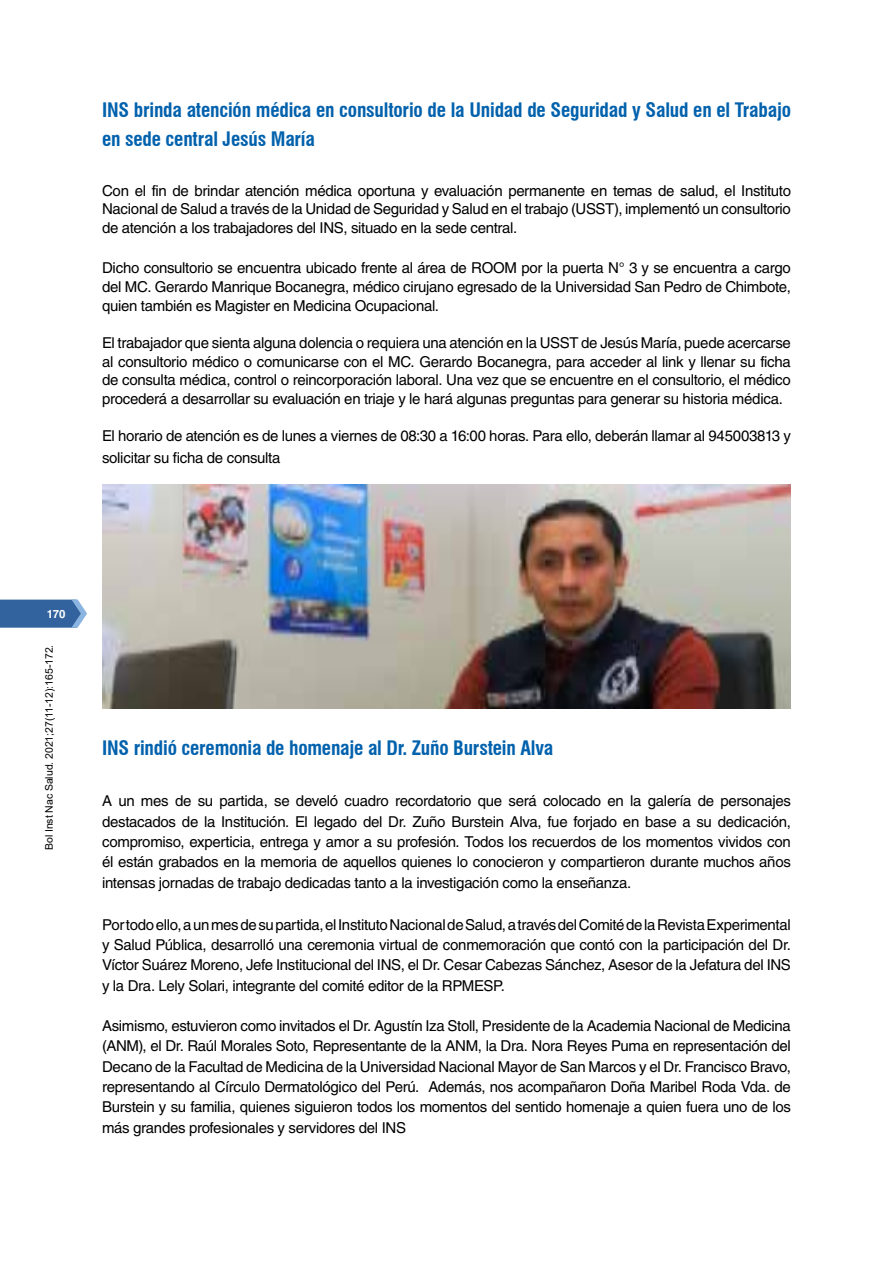
<style>
.page{position:relative;width:893px;height:1263px;background:#fff}
.page>*{position:absolute;margin:0;border:0;box-sizing:border-box;transform-origin:0 0}
.t1{font:700 condensed 19.5px/28.8px "Swiss 721 BT";letter-spacing:-.01em;color:#0061ad}
.t2{font:15px/20.2px "Helvetica LT Std";letter-spacing:-.02em;color:#000;text-align:justify}
.t3{font:700 11.4px "Helvetica LT Std";color:#fff}
.t4{font:10.5px "Arial";letter-spacing:-.005em;color:#000}
</style>
<div class="page">
<svg style="left:0;top:600px;width:87px;height:28px;background:#4572a8"></svg>
<img style="left:102px;top:484px;width:689px;height:224px">
<h1 class="t1" style="left:102px;top:95px;width:690px">INS brinda atención médica en consultorio de la Unidad de Seguridad y Salud en el Trabajo en sede central Jesús María</h1>
<p class="t2" style="left:102px;top:181px;width:690px;line-height:18.8px">Con el fin de brindar atención médica oportuna y evaluación permanente en temas de salud, el Instituto Nacional de Salud a través de la Unidad de Seguridad y Salud en el trabajo (USST), implementó un consultorio de atención a los trabajadores del INS, situado en la sede central.</p>
<p class="t2" style="left:102px;top:258px;width:690px;line-height:18.8px">Dicho consultorio se encuentra ubicado frente al área de ROOM por la puerta N° 3 y se encuentra a cargo del MC. Gerardo Manrique Bocanegra, médico cirujano egresado de la Universidad San Pedro de Chimbote, quien también es Magister en Medicina Ocupacional.</p>
<p class="t2" style="left:102px;top:333px;width:690px;line-height:18.6px">El trabajador que sienta alguna dolencia o requiera una atención en la USST de Jesús María, puede acercarse al consultorio médico o comunicarse con el MC. Gerardo Bocanegra, para acceder al link y llenar su ficha de consulta médica, control o reincorporación laboral. Una vez que se encuentre en el consultorio, el médico procederá a desarrollar su evaluación en triaje y le hará algunas preguntas para generar su historia médica.</p>
<p class="t2" style="left:102px;top:425px;width:690px;line-height:21.6px">El horario de atención es de lunes a viernes de 08:30 a 16:00 horas. Para ello, deberán llamar al 945003813 y solicitar su ficha de consulta</p>
<p class="t3" style="left:47px;top:607px;width:20px">170</p>
<p class="t4" style="left:42px;top:850px;width:207px;rotate:-90deg">Bol Inst Nac Salud. 2021;27(11-12):165-172.</p>
<h1 class="t1" style="left:102px;top:733px;width:453px">INS rindió ceremonia de homenaje al Dr. Zuño Burstein Alva</h1>
<p class="t2" style="left:102px;top:791px;width:690px">A un mes de su partida, se develó cuadro recordatorio que será colocado en la galería de personajes destacados de la Institución. El legado del Dr. Zuño Burstein Alva, fue forjado en base a su dedicación, compromiso, experticia, entrega y amor a su profesión. Todos los recuerdos de los momentos vividos con él están grabados en la memoria de aquellos quienes lo conocieron y compartieron durante muchos años intensas jornadas de trabajo dedicadas tanto a la investigación como la enseñanza.</p>
<p class="t2" style="left:102px;top:914px;width:690px">Por todo ello, a un mes de su partida, el Instituto Nacional de Salud, a través del Comité de la Revista Experimental y Salud Pública, desarrolló una ceremonia virtual de conmemoración que contó con la participación del Dr.<br>Víctor Suárez Moreno, Jefe Institucional del INS, el Dr. Cesar Cabezas Sánchez, Asesor de la Jefatura del INS y la Dra. Lely Solari, integrante del comité editor de la RPMESP.</p>
<p class="t2" style="left:102px;top:1016px;width:690px">Asimismo, estuvieron como invitados el Dr. Agustín Iza Stoll, Presidente de la Academia Nacional de Medicina (ANM), el Dr. Raúl Morales Soto, Representante de la ANM, la Dra. Nora Reyes Puma en representación del Decano de la Facultad de Medicina de la Universidad Nacional Mayor de San Marcos y el Dr. Francisco Bravo, representando al Círculo Dermatológico del Perú. Además, nos acompañaron Doña Maribel Roda Vda. de Burstein y su familia, quienes siguieron todos los momentos del sentido homenaje a quien fuera uno de los más grandes profesionales y servidores del INS</p>
</div>
